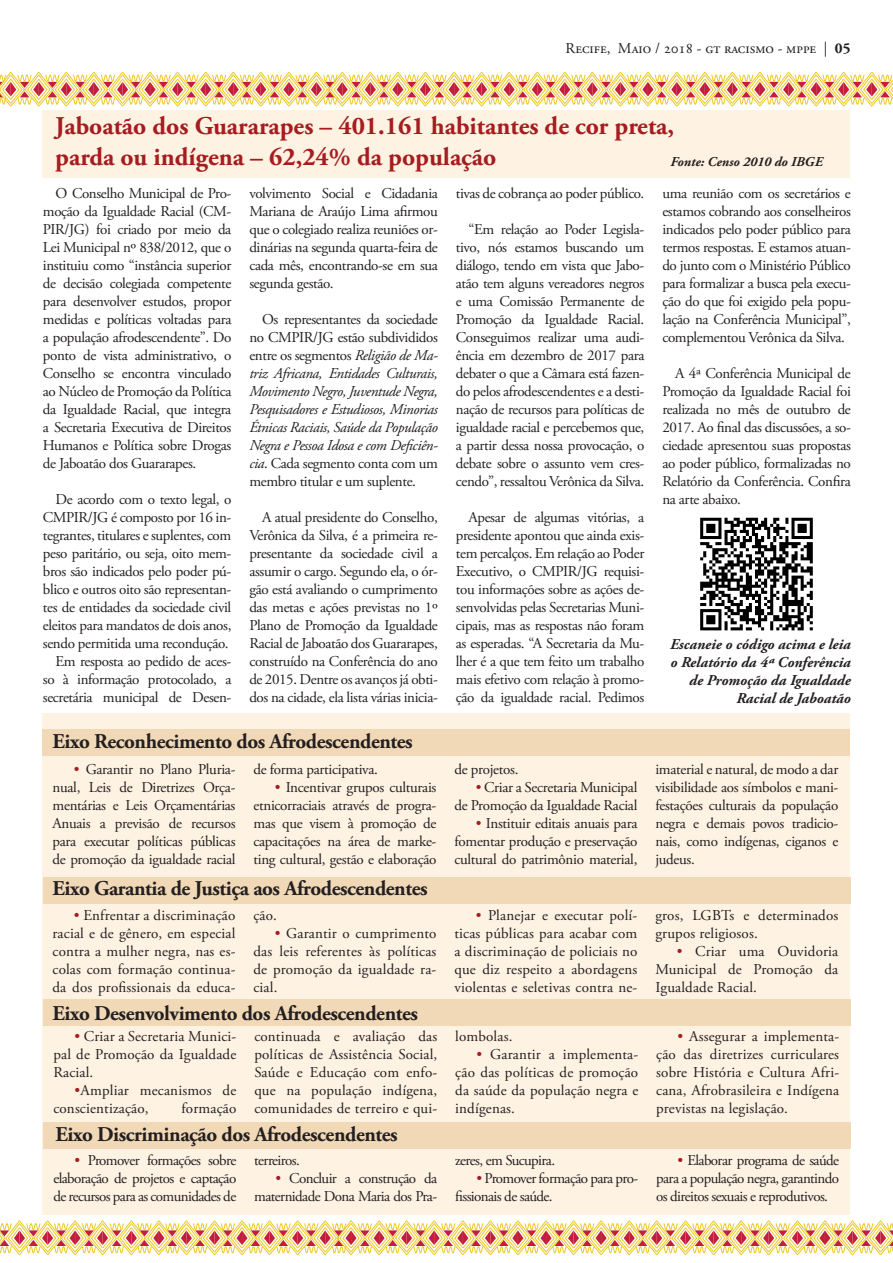
<style>
.page{position:relative;width:893px;height:1263px;background:#fff}
.page>*{position:absolute;margin:0;border:0;box-sizing:border-box;transform-origin:0 0}
.t1{font:700 25.5px/30.6px "Adobe Garamond Pro";color:#a61c1f}
.t2{font:700 21px "Adobe Garamond Pro";letter-spacing:-.02em;color:#231f20}
.t3{font:15px/18px "Adobe Garamond Pro";letter-spacing:-.025em;color:#231f20;text-align:justify}
.t4{font:italic 15px/18px "Adobe Garamond Pro";letter-spacing:-.025em;color:#231f20;text-align:justify}
.t5{font:italic 700 15px/18px "Adobe Garamond Pro";color:#231f20;text-align:right}
.t6{font:15px "Adobe Garamond Pro";color:#231f20}
.t7{font:italic 700 13.5px "Adobe Garamond Pro";color:#231f20}
.s1{font-weight:700}
.s2{font-style:normal}
.s3{color:#a61c1f}
</style>
<div class="page">
<div style="left:43px;top:713px;width:807px;height:501px;background:#fef2e3"></div>
<div style="left:43px;top:110px;width:807px;height:68px;background:#fef2e3"></div>
<div style="left:43px;top:729px;width:807px;height:26px;background:#f1d9b8"></div>
<div style="left:43px;top:877px;width:807px;height:27px;background:#f1d9b8"></div>
<div style="left:43px;top:999px;width:807px;height:27px;background:#f1d9b8"></div>
<div style="left:43px;top:1122px;width:807px;height:26px;background:#f1d9b8"></div>
<img style="left:700px;top:517px;width:113px;height:114px">
<svg style="left:0;top:71px;width:893px;height:36px"></svg>
<svg style="left:0;top:1220px;width:893px;height:35px"></svg>
<p class="t6" style="left:566px;top:40px;width:286px">Recife, Maio / 2018 - gt racismo - mppe | <span class="s1">05</span></p>
<h1 class="t1" style="left:55px;top:111px;width:620px">Jaboatão dos Guararapes – 401.161 habitantes de cor preta, parda ou indígena – 62,24% da população</h1>
<p class="t3" style="left:43px;top:185px;width:190px;text-indent:13px">O Conselho Municipal de Pro&shy;moção da Igualdade Racial (CM-PIR/JG) foi criado por meio da Lei Municipal nº 838/2012, que o instituiu como “instância superior de decisão colegiada competente para desenvolver estudos, propor medidas e políticas voltadas para a população afrodescendente”. Do ponto de vista administrativo, o Conselho se encontra vinculado ao Núcleo de Promoção da Política da Igualdade Racial, que integra a Secretaria Executiva de Direitos Humanos e Política sobre Drogas de Jaboatão dos Guararapes.</p>
<p class="t3" style="left:43px;top:491px;width:190px;text-align:right">De acordo com o texto legal, o CMPIR/JG é composto por 16 in&shy;tegrantes, titulares e suplentes, com peso paritário, ou seja, oito mem&shy;bros são indicados pelo poder pú&shy;blico e outros oito são representan&shy;tes de entidades da sociedade civil eleitos para mandatos de dois anos, sendo permitida uma recondução.<br>Em resposta ao pedido de aces&shy;so à informação protocolado, a secretária municipal de Desen-</p>
<p class="t7" style="left:670px;top:154px;width:154px">Fonte: Censo 2010 do IBGE</p>
<p class="t3" style="left:249px;top:185px;width:190px">volvimento Social e Cidadania Mariana de Araújo Lima afirmou que o colegiado realiza reuniões or&shy;dinárias na segunda quarta-feira de cada mês, encontrando-se em sua segunda gestão.</p>
<p class="t4" style="left:249px;top:311px;width:190px;text-indent:13px"><span class="s2">Os representantes da sociedade no CMPIR/JG estão subdivididos entre os segmentos</span> Religião de Ma&shy;triz Africana, Entidades Culturais, Movimento Negro, Juventude Negra, Pesquisadores e Estudiosos, Minorias Étnicas Raciais, Saúde da População Negra e Pessoa Idosa e com Deficiên&shy;cia<span class="s2">. Cada segmento conta com um membro titular e um suplente.</span></p>
<p class="t3" style="left:249px;top:509px;width:190px;text-indent:13px">A atual presidente do Conselho, Verônica da Silva, é a primeira re&shy;presentante da sociedade civil a assumir o cargo. Segundo ela, o ór&shy;gão está avaliando o cumprimento das metas e ações previstas no 1º Plano de Promoção da Igualdade Racial de Jaboatão dos Guararapes, construído na Conferência do ano de 2015. Dentre os avanços já obti&shy;dos na cidade, ela lista várias inicia-</p>
<p class="t3" style="left:456px;top:185px;width:190px">tivas de cobrança ao poder público.</p>
<p class="t3" style="left:456px;top:221px;width:190px;text-indent:13px">“Em relação ao Poder Legisla&shy;tivo, nós estamos buscando um diálogo, tendo em vista que Jabo&shy;atão tem alguns vereadores negros e uma Comissão Permanente de Promoção da Igualdade Racial.<br>Conseguimos realizar uma audi&shy;ência em dezembro de 2017 para debater o que a Câmara está fazen&shy;do pelos afrodescendentes e a desti&shy;nação de recursos para políticas de igualdade racial e percebemos que, a partir dessa nossa provocação, o debate sobre o assunto vem cres&shy;cendo”, ressaltou Verônica da Silva.</p>
<p class="t3" style="left:456px;top:509px;width:190px;text-indent:13px">Apesar de algumas vitórias, a presidente apontou que ainda exis&shy;tem percalços. Em relação ao Poder Executivo, o CMPIR/JG requisi&shy;tou informações sobre as ações de&shy;senvolvidas pelas Secretarias Muni&shy;cipais, mas as respostas não foram as esperadas. “A Secretaria da Mu&shy;lher é a que tem feito um trabalho mais efetivo com relação à promo&shy;ção da igualdade racial. Pedimos</p>
<p class="t3" style="left:662px;top:185px;width:190px">uma reunião com os secretários e estamos cobrando aos conselheiros indicados pelo poder público para termos respostas. E estamos atuan&shy;do junto com o Ministério Público para formalizar a busca pela execu&shy;ção do que foi exigido pela popu&shy;lação na Conferência Municipal”, complementou Verônica da Silva.</p>
<p class="t3" style="left:662px;top:365px;width:190px;text-indent:13px">A 4ª Conferência Municipal de Promoção da Igualdade Racial foi realizada no mês de outubro de 2017. Ao final das discussões, a so&shy;ciedade apresentou suas propostas ao poder público, formalizadas no Relatório da Conferência. Confira na arte abaixo.</p>
<p class="t5" style="left:670px;top:636px;width:182px">Escaneie o código acima e leia o Relatório da 4ª Conferência de Promoção da Igualdade<br>Racial de Jaboatão</p>
<h2 class="t2" style="left:53px;top:729px;width:362px">Eixo Reconhecimento dos Afrodescendentes</h2>
<p class="t3" style="left:53px;top:761px;width:184px;text-indent:21px"><span class="s3">•</span> Garantir no Plano Pluria&shy;nual, Leis de Diretrizes Orça&shy;mentárias e Leis Orçamentárias Anuais a previsão de recursos para executar políticas públicas de promoção da igualdade racial</p>
<p class="t3" style="left:253px;top:761px;width:126px">de forma participativa.</p>
<p class="t3" style="left:253px;top:779px;width:184px;text-indent:21px"><span class="s3">•</span> Incentivar grupos culturais etnicorraciais através de progra&shy;mas que visem à promoção de capacitações na área de marke&shy;ting cultural, gestão e elaboração</p>
<h2 class="t2" style="left:53px;top:876px;width:377px">Eixo Garantia de Justiça aos Afrodescendentes</h2>
<p class="t3" style="left:53px;top:906px;width:184px;text-indent:21px"><span class="s3">•</span> Enfrentar a discriminação racial e de gênero, em especial contra a mulher negra, nas es&shy;colas com formação continua&shy;da dos profissionais da educa-</p>
<p class="t3" style="left:253px;top:906px;width:25px">ção.</p>
<p class="t3" style="left:253px;top:924px;width:184px;text-indent:21px"><span class="s3">•</span> Garantir o cumprimento das leis referentes às políticas de promoção da igualdade ra&shy;cial.</p>
<h2 class="t2" style="left:53px;top:1001px;width:367px">Eixo Desenvolvimento dos Afrodescendentes</h2>
<p class="t3" style="left:454px;top:761px;width:66px">de projetos.</p>
<p class="t3" style="left:454px;top:779px;width:184px;text-align:right"><span class="s3">•</span> Criar a Secretaria Municipal<br>de Promoção da Igualdade Racial</p>
<p class="t3" style="left:454px;top:815px;width:185px;text-indent:21px"><span class="s3">•</span> Instituir editais anuais para fomentar produção e preservação cultural do patrimônio material,</p>
<p class="t3" style="left:655px;top:761px;width:184px">imaterial e natural, de modo a dar visibilidade aos símbolos e mani&shy;festações culturais da população negra e demais povos tradicio&shy;nais, como indígenas, ciganos e judeus.</p>
<p class="t3" style="left:454px;top:906px;width:184px;text-indent:21px"><span class="s3">•</span> Planejar e executar polí&shy;ticas públicas para acabar com a discriminação de policiais no que diz respeito a abordagens violentas e seletivas contra ne-</p>
<p class="t3" style="left:655px;top:906px;width:184px">gros, LGBTs e determinados grupos religiosos.</p>
<p class="t3" style="left:655px;top:942px;width:185px;text-indent:21px"><span class="s3">•</span> Criar uma Ouvidoria Municipal de Promoção da Igualdade Racial.</p>
<p class="t3" style="left:53px;top:1027px;width:184px;text-indent:21px"><span class="s3">•</span> Criar a Secretaria Munici&shy;pal de Promoção da Igualdade Racial.</p>
<p class="t3" style="left:53px;top:1081px;width:184px;text-indent:21px"><span class="s3">•</span>Ampliar mecanismos de conscientização,</p>
<p class="t3" style="left:181px;top:1099px;width:56px">formação</p>
<p class="t3" style="left:254px;top:1027px;width:184px">continuada e avaliação das políticas de Assistência Social, Saúde e Educação com enfo&shy;que na população indígena, comunidades de terreiro e qui-</p>
<p class="t3" style="left:455px;top:1027px;width:59px">lombolas.</p>
<p class="t3" style="left:455px;top:1045px;width:184px;text-indent:21px"><span class="s3">•</span> Garantir a implementa&shy;ção das políticas de promoção da saúde da população negra e indígenas.</p>
<h2 class="t2" style="left:56px;top:1122px;width:344px">Eixo Discriminação dos Afrodescendentes</h2>
<p class="t3" style="left:53px;top:1152px;width:184px;text-indent:21px"><span class="s3">•</span> Promover formações sobre elaboração de projetos e captação de recursos para as comunidades de</p>
<p class="t3" style="left:254px;top:1152px;width:47px">terreiros.</p>
<p class="t3" style="left:254px;top:1170px;width:185px;text-align:right"><span class="s3">•</span> Concluir a construção da maternidade Dona Maria dos Pra-</p>
<p class="t3" style="left:455px;top:1152px;width:101px">zeres, em Sucupira.</p>
<p class="t3" style="left:455px;top:1170px;width:184px;text-indent:21px"><span class="s3">•</span> Promover formação para pro&shy;fissionais de saúde.</p>
<p class="t3" style="left:656px;top:1027px;width:185px;text-indent:21px"><span class="s3">•</span> Assegurar a implementa&shy;ção das diretrizes curriculares sobre História e Cultura Afri&shy;cana, Afrobrasileira e Indígena previstas na legislação.</p>
<p class="t3" style="left:656px;top:1152px;width:184px;text-indent:21px"><span class="s3">•</span> Elaborar programa de saúde para a população negra, garantindo os direitos sexuais e reprodutivos.</p>
</div>
